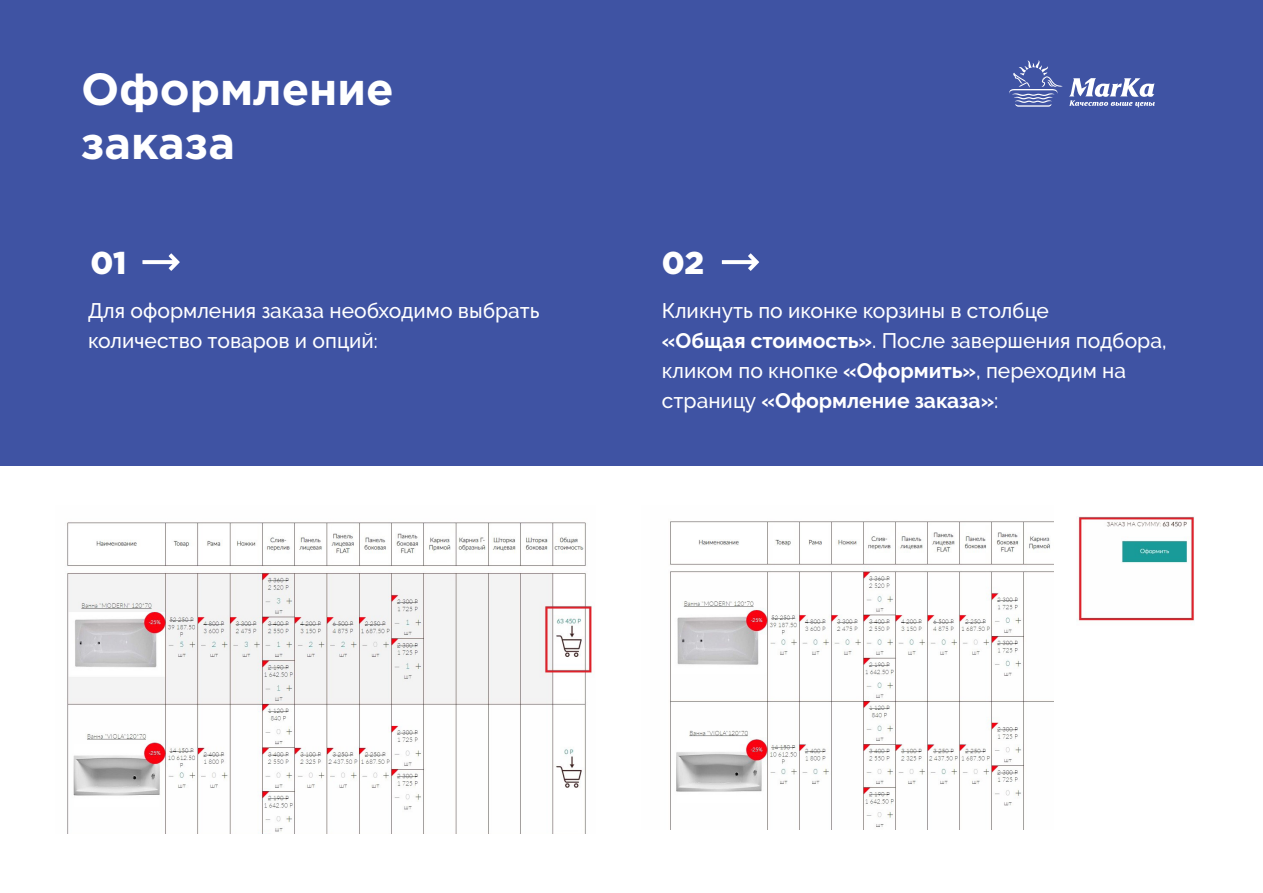
<style>
.page{position:relative;width:1263px;height:893px;background:#3f53a3}
.page>*{position:absolute;margin:0;border:0;box-sizing:border-box;transform-origin:0 0}
.t1{font:700 45px "Gotham Pro";color:#fff}
.t2{font:900 31.5px "Gotham Pro";color:#fff}
.t3{font:500 21px/30px "Raleway";color:#fff}
.s1{font-size:19.5px}
.s2{font-weight:700}
</style>
<div class="page">
<svg style="left:1069px;top:78px;width:86px;height:29px"></svg>
<svg style="left:1009px;top:60px;width:54px;height:47px"></svg>
<div style="left:0;top:466px;width:1263px;height:427px;background:#fff"></div>
<img style="left:67px;top:522px;width:525px;height:311px">
<img style="left:670px;top:521px;width:384px;height:308px">
<img style="left:1078px;top:516px;width:116px;height:105px">
<svg style="left:142px;top:253px;width:38px;height:18px"></svg>
<svg style="left:722px;top:253px;width:37px;height:18px"></svg>
<p class="t1" style="left:81px;top:63px;width:314px">Оформление</p>
<p class="t1" style="left:81px;top:117px;width:156px">заказа</p>
<p class="t2" style="left:91px;top:245px;width:37px">01</p>
<p class="t2" style="left:662px;top:245px;width:44px">02</p>
<p class="t3" style="left:88px;top:295px;width:453px">Для оформления заказа необходимо выбрать количество товаров и опций<span class="s1">:</span></p>
<p class="t3" style="left:662px;top:295px;width:389px">Кликнуть по иконке корзины в столбце</p>
<p class="t3" style="left:662px;top:325px;width:506px"><span class="s2">«Общая стоимость»</span>. После завершения подбора, кликом по кнопке <span class="s2">«Оформить»</span>, переходим на страницу <span class="s2">«Оформление заказа»</span>:</p>
</div>
